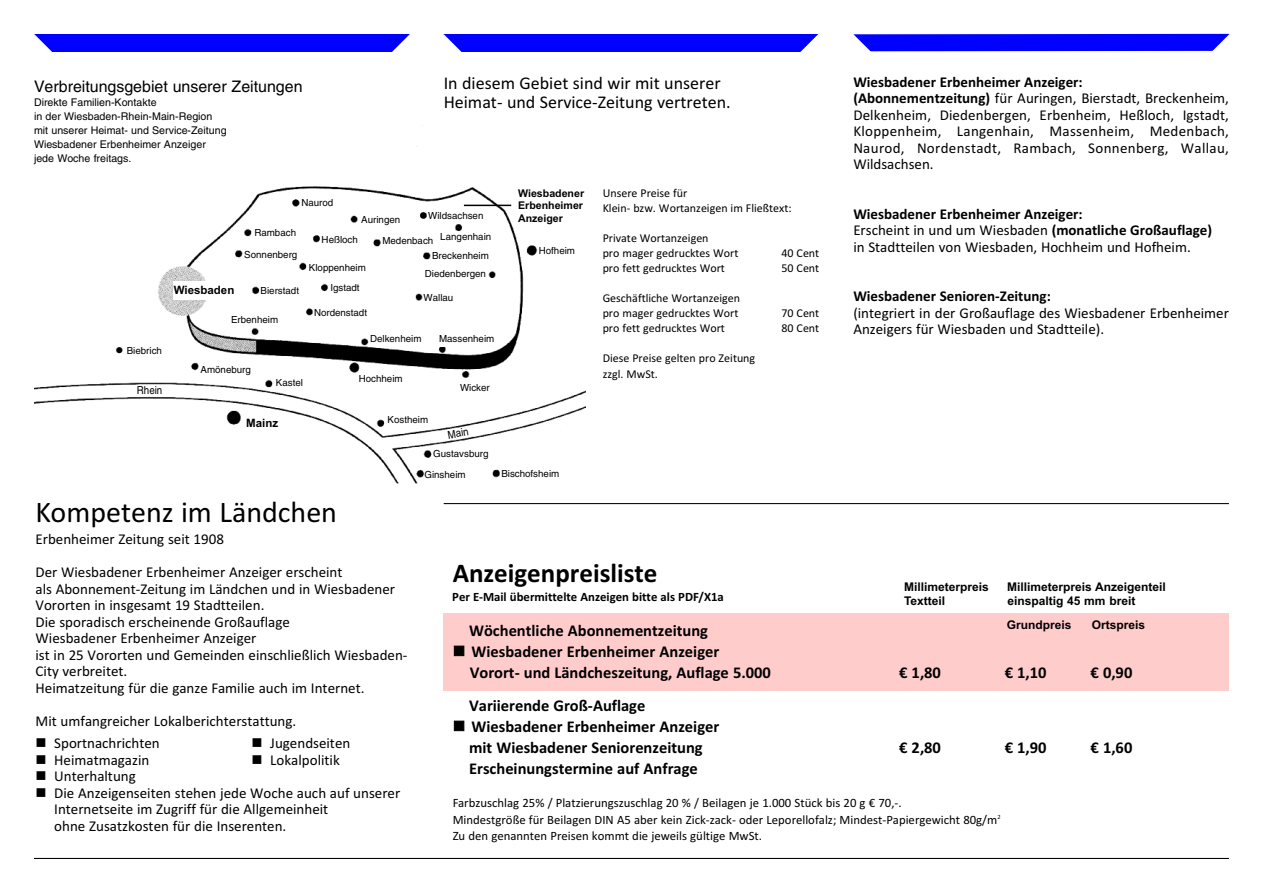
<style>
.page{position:relative;width:1263px;height:893px;background:#fff}
.page>*{position:absolute;margin:0;border:0;box-sizing:border-box;transform-origin:0 0}
.t1{font:30px "Calibri";color:#000}
.t2{font:700 27px "Calibri";color:#000}
.t3{font:18px/19.5px "Calibri";color:#000}
.t4{font:700 16.5px/21px "Calibri";color:#000}
.t5{font:15.9px "Helvetica";color:#000}
.t6{font:15px/16.5px "Calibri";color:#000}
.t7{font:700 15px "Calibri";color:#000}
.t8{font:12.75px/16.5px "Calibri";color:#000}
.t9{font:700 12.75px "Calibri";color:#000}
.t10{font:12px/15px "Calibri";color:#000}
.t11{font:700 12px/24.2px "Arial";color:#000}
.t12{font:700 11.55px "Arial";color:#000}
.t13{font:10.95px "Helvetica";color:#000;scale:.89 1}
.t14{font:10.65px/14.1px "Helvetica";color:#000}
.t15{font:700 10.65px/12.8px "Arial";color:#000;text-align:justify}
.t16{font:9.75px/20.4px "Helvetica";color:#000}
.s1{font-weight:700}
.s2{color:#fcc}
</style>
<div class="page">
<div style="left:444px;top:613px;width:785px;height:78px;background:#fcc"></div>
<hr style="left:34px;top:858px;width:1195px;height:1px;background:#000">
<div style="left:34px;top:34px;width:376px;height:17px;background:#00f"></div>
<svg style="left:34px;top:34px;width:21px;height:18px"></svg>
<div style="left:444px;top:34px;width:375px;height:17px;background:#00f"></div>
<svg style="left:389px;top:34px;width:76px;height:18px"></svg>
<hr style="left:444px;top:503px;width:785px;height:1px;background:#000">
<img style="left:34px;top:81px;width:552px;height:403px">
<div style="left:246px;top:418px;width:61px;height:19px;background:#fff"></div>
<div style="left:174px;top:281px;width:61px;height:19px;background:#fff"></div>
<div style="left:201px;top:363px;width:54px;height:14px;background:#fff"></div>
<div style="left:276px;top:376px;width:54px;height:15px;background:#fff"></div>
<div style="left:227px;top:313px;width:55px;height:14px;background:#fff"></div>
<div style="left:370px;top:333px;width:54px;height:14px;background:#fff"></div>
<div style="left:439px;top:332px;width:60px;height:14px;background:#fff"></div>
<div style="left:261px;top:285px;width:42px;height:14px;background:#fff"></div>
<div style="left:244px;top:248px;width:57px;height:14px;background:#fff"></div>
<div style="left:254px;top:227px;width:54px;height:14px;background:#fff"></div>
<div style="left:116px;top:344px;width:47px;height:14px;background:#fff"></div>
<div style="left:301px;top:196px;width:54px;height:15px;background:#fff"></div>
<div style="left:361px;top:213px;width:52px;height:14px;background:#fff"></div>
<div style="left:382px;top:237px;width:52px;height:14px;background:#fff"></div>
<div style="left:428px;top:209px;width:65px;height:15px;background:#fff"></div>
<div style="left:539px;top:245px;width:40px;height:14px;background:#fff"></div>
<div style="left:322px;top:233px;width:48px;height:14px;background:#fff"></div>
<div style="left:309px;top:261px;width:76px;height:14px;background:#fff"></div>
<div style="left:432px;top:250px;width:76px;height:14px;background:#fff"></div>
<div style="left:330px;top:281px;width:76px;height:14px;background:#fff"></div>
<div style="left:314px;top:306px;width:76px;height:15px;background:#fff"></div>
<div style="left:424px;top:291px;width:75px;height:14px;background:#fff"></div>
<div style="left:411px;top:268px;width:75px;height:14px;background:#fff"></div>
<div style="left:359px;top:373px;width:54px;height:14px;background:#fff"></div>
<div style="left:460px;top:381px;width:54px;height:14px;background:#fff"></div>
<div style="left:388px;top:413px;width:54px;height:14px;background:#fff"></div>
<div style="left:433px;top:448px;width:65px;height:14px;background:#fff"></div>
<div style="left:424px;top:468px;width:65px;height:14px;background:#fff"></div>
<div style="left:501px;top:468px;width:83px;height:14px;background:#fff"></div>
<hr style="left:464px;top:205px;width:47px;height:1px;background:#000">
<svg style="left:798px;top:33px;width:432px;height:19px"></svg>
<div style="left:444px;top:75px;width:375px;height:60px;background:#fff"></div>
<p class="t5" style="left:34px;top:80px;width:270px">Verbreitungsgebiet unserer Zeitungen</p>
<p class="t14" style="left:34px;top:96px;width:194px">Direkte Familien-Kontakte<br>in der Wiesbaden-Rhein-Main-Region mit unserer Heimat- und Service-Zeitung<br>Wiesbadener Erbenheimer Anzeiger jede Woche freitags.</p>
<p class="t3" style="left:444px;top:73px;width:289px">In diesem Gebiet sind wir mit unserer<br>Heimat- und Service-Zeitung vertreten.</p>
<p class="t16" style="left:116px;top:341px;width:48px">● Biebrich</p>
<p class="t13" style="left:137px;top:387px;width:30px">Rhein</p>
<p class="t16" style="left:301px;top:194px;width:33px">Naurod</p>
<p class="t16" style="left:254px;top:224px;width:43px">Rambach</p>
<p class="t12" style="left:174px;top:283px;width:62px">Wiesbaden</p>
<p class="t16" style="left:244px;top:245px;width:55px">Sonnenberg</p>
<p class="t16" style="left:261px;top:282px;width:40px">Bierstadt</p>
<p class="t16" style="left:231px;top:310px;width:49px">Erbenheim</p>
<p class="t16" style="left:440px;top:207px;width:52px;text-indent:-12px">Wildsachsen<br>Langenhain</p>
<p class="t16" style="left:361px;top:210px;width:40px">Auringen</p>
<p class="t16" style="left:382px;top:231px;width:52px">Medenbach</p>
<p class="t16" style="left:322px;top:230px;width:38px">Heßloch</p>
<p class="t16" style="left:309px;top:258px;width:58px">Kloppenheim</p>
<p class="t16" style="left:432px;top:247px;width:58px">Breckenheim</p>
<p class="t16" style="left:425px;top:265px;width:63px">Diedenbergen</p>
<p class="t16" style="left:330px;top:278px;width:31px">Igstadt</p>
<p class="t16" style="left:314px;top:303px;width:55px">Nordenstadt</p>
<p class="t16" style="left:424px;top:288px;width:31px">Wallau</p>
<p class="t16" style="left:370px;top:330px;width:53px">Delkenheim</p>
<p class="t16" style="left:439px;top:329px;width:57px">Massenheim</p>
<p class="t16" style="left:201px;top:360px;width:52px">Amöneburg</p>
<p class="t16" style="left:276px;top:373px;width:29px">Kastel</p>
<p class="t16" style="left:359px;top:370px;width:45px">Hochheim</p>
<p class="t16" style="left:460px;top:378px;width:31px">Wicker</p>
<p class="t15" style="left:518px;top:186px;width:68px">Wiesbadener Erbenheimer Anzeiger</p>
<p class="t16" style="left:539px;top:242px;width:38px">Hofheim</p>
<p class="t12" style="left:246px;top:416px;width:33px">Mainz</p>
<p class="t16" style="left:388px;top:410px;width:42px">Kostheim</p>
<p class="t16" style="left:424px;top:445px;width:66px;text-indent:9px">Gustavsburg<br>Ginsheim</p>
<p class="t13" style="left:447px;top:431px;width:25px;rotate:-10deg">Main</p>
<p class="t16" style="left:501px;top:465px;width:59px">Bischofsheim</p>
<p class="t10" style="left:603px;top:186px;width:191px">Unsere Preise für<br>Klein- bzw. Wortanzeigen im Fließtext:</p>
<p class="t10" style="left:603px;top:231px;width:137px">Private Wortanzeigen<br>pro mager gedrucktes Wort</p>
<p class="t10" style="left:781px;top:246px;width:39px">40 Cent</p>
<p class="t10" style="left:603px;top:261px;width:124px">pro fett gedrucktes Wort</p>
<p class="t10" style="left:781px;top:261px;width:39px">50 Cent</p>
<p class="t10" style="left:603px;top:291px;width:139px">Geschäftliche Wortanzeigen pro mager gedrucktes Wort</p>
<p class="t10" style="left:781px;top:306px;width:39px">70 Cent</p>
<p class="t10" style="left:603px;top:321px;width:124px">pro fett gedrucktes Wort</p>
<p class="t10" style="left:781px;top:321px;width:39px">80 Cent</p>
<p class="t10" style="left:603px;top:351px;width:154px">Diese Preise gelten pro Zeitung zzgl. MwSt.</p>
<p class="t6" style="left:853px;top:73px;width:377px"><span class="s1">Wiesbadener Erbenheimer Anzeiger:<br>(Abonnementzeitung)</span> für Auringen, Bierstadt, Breckenheim, Delkenheim, Diedenbergen, Erbenheim, Heßloch, Igstadt, Kloppenheim, Langenhain, Massenheim, Medenbach, Naurod, Nordenstadt, Rambach, Sonnenberg, Wallau, Wildsachsen.</p>
<p class="t6" style="left:853px;top:205px;width:360px"><span class="s1">Wiesbadener Erbenheimer Anzeiger:<br></span>Erscheint in und um Wiesbaden <span class="s1">(monatliche Großauflage) </span>in Stadtteilen von Wiesbaden, Hochheim und Hofheim.</p>
<p class="t7" style="left:853px;top:287px;width:199px">Wiesbadener Senioren-Zeitung:</p>
<p class="t6" style="left:853px;top:304px;width:377px">(integriert in der Großauflage des Wiesbadener Erbenheimer<br>Anzeigers für Wiesbaden und Stadtteile).</p>
<h1 class="t1" style="left:36px;top:494px;width:303px">Kompetenz im Ländchen</h1>
<p class="t6" style="left:36px;top:531px;width:190px">Erbenheimer Zeitung seit 1908</p>
<p class="t6" style="left:36px;top:564px;width:373px">Der Wiesbadener Erbenheimer Anzeiger erscheint<br>als Abonnement-Zeitung im Ländchen und in Wiesbadener Vororten in insgesamt 19 Stadtteilen.<br>Die sporadisch erscheinende Großauflage<br>Wiesbadener Erbenheimer Anzeiger<br>ist in 25 Vororten und Gemeinden einschließlich Wiesbaden-City verbreitet.<br>Heimatzeitung für die ganze Familie auch im Internet.</p>
<p class="t6" style="left:36px;top:712px;width:262px">Mit umfangreicher Lokalberichterstattung.</p>
<p class="t6" style="left:36px;top:735px;width:126px">■ Sportnachrichten</p>
<p class="t6" style="left:252px;top:735px;width:100px">■ Jugendseiten</p>
<p class="t6" style="left:36px;top:751px;width:115px">■ Heimatmagazin</p>
<p class="t6" style="left:252px;top:751px;width:90px">■ Lokalpolitik</p>
<p class="t6" style="left:36px;top:768px;width:102px">■ Unterhaltung</p>
<p class="t6" style="left:54px;top:784px;width:348px;text-indent:-19px">■ Die Anzeigenseiten stehen jede Woche auch auf unserer<br>Internetseite im Zugriff für die Allgemeinheit<br>ohne Zusatzkosten für die Inserenten.</p>
<h2 class="t2" style="left:453px;top:557px;width:206px">Anzeigenpreisliste</h2>
<p class="t4" style="left:469px;top:620px;width:240px">Wöchentliche Abonnementzeitung</p>
<p class="t4" style="left:453px;top:641px;width:320px">■ Wiesbadener Erbenheimer Anzeiger<br><span class="s2">n</span> Vorort- und Ländcheszeitung, Auflage 5.000</p>
<p class="t9" style="left:452px;top:589px;width:273px">Per E-Mail übermittelte Anzeigen bitte als PDF/X1a</p>
<p class="t4" style="left:469px;top:695px;width:178px">Variierende Groß-Auflage</p>
<p class="t4" style="left:453px;top:716px;width:268px;text-align:center">■ Wiesbadener Erbenheimer Anzeiger mit Wiesbadener Seniorenzeitung</p>
<p class="t11" style="left:904px;top:575px;width:86px">Millimeterpreis</p>
<p class="t11" style="left:1007px;top:575px;width:160px">Millimeterpreis Anzeigenteil</p>
<p class="t11" style="left:904px;top:589px;width:43px">Textteil</p>
<p class="t11" style="left:1007px;top:589px;width:130px">einspaltig 45 mm breit<br>Grundpreis</p>
<p class="t11" style="left:1092px;top:613px;width:55px">Ortspreis</p>
<p class="t4" style="left:899px;top:662px;width:43px">€ 1,80</p>
<p class="t4" style="left:1005px;top:662px;width:43px">€ 1,10</p>
<p class="t4" style="left:1090px;top:662px;width:43px">€ 0,90</p>
<p class="t4" style="left:899px;top:737px;width:43px">€ 2,80</p>
<p class="t4" style="left:1005px;top:737px;width:43px">€ 1,90</p>
<p class="t4" style="left:1090px;top:737px;width:43px">€ 1,60</p>
<p class="t4" style="left:469px;top:758px;width:230px">Erscheinungstermine auf Anfrage</p>
<p class="t8" style="left:453px;top:795px;width:549px">Farbzuschlag 25% / Platzierungszuschlag 20 % / Beilagen je 1.000 Stück bis 20 g € 70,-.<br>Mindestgröße für Beilagen DIN A5 aber kein Zick-zack- oder Leporellofalz; Mindest-Papiergewicht 80g/m<sup>2<br></sup>Zu den genannten Preisen kommt die jeweils gültige MwSt.</p>
</div>
